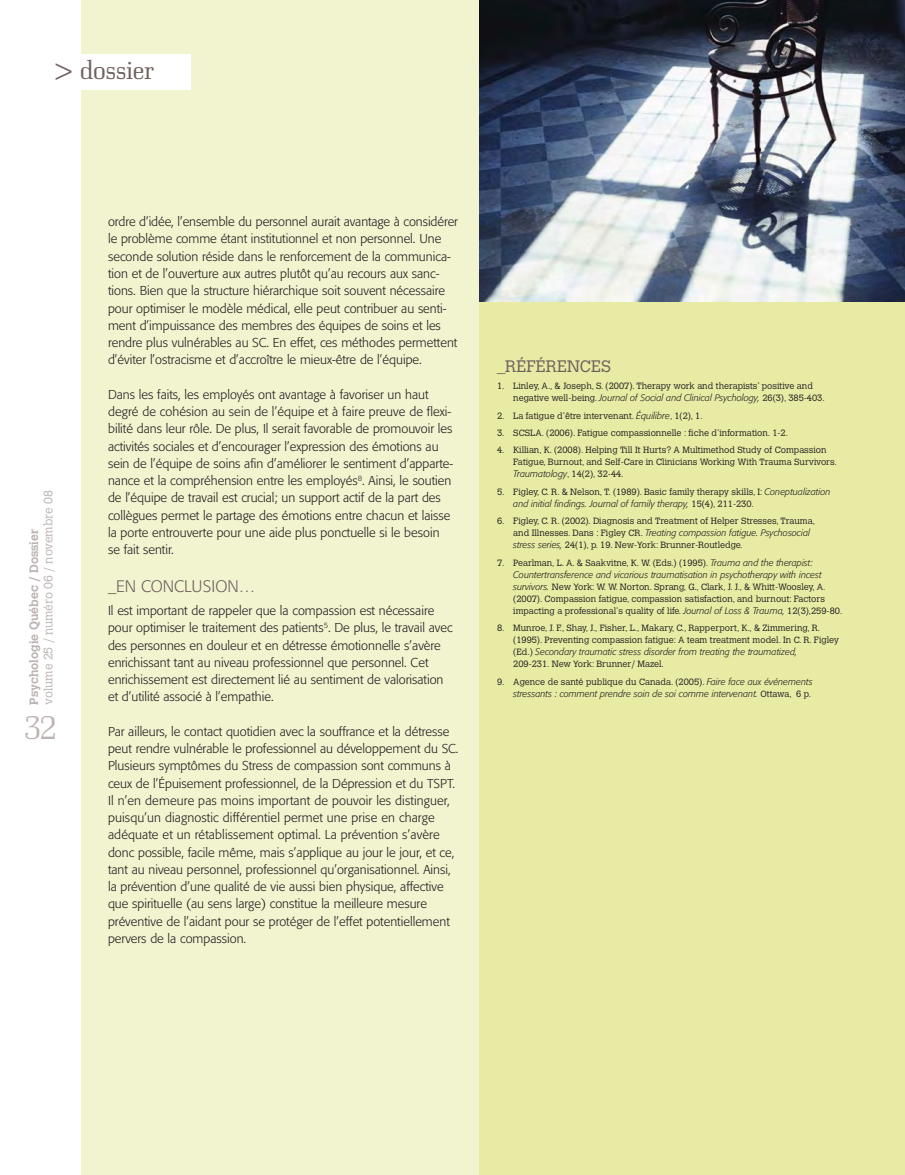
<style>
.page{position:relative;width:905px;height:1175px;background:#fff}
.page>*{position:absolute;margin:0;border:0;box-sizing:border-box;transform-origin:0 0}
.t1{font:33px "Bodonitown";color:#bbb3b1}
.t2{font:27px "Bodonitown";color:#6e605d}
.t3{font:300 16.5px "Formata";color:#6e605d}
.t4{font:300 16.5px "Calvert";color:#6e605d}
.t5{font:300 12.75px/17.2px "Formata";color:#231f20}
.t6{font:300 12px "Calvert";color:#bbb3b1}
.t7{font:700 12px "Calvert";color:#bbb3b1}
.t8{font:italic 300 9.3px "Formata";color:#231f20}
.t9{font:300 9px/12px "Calvert";color:#231f20}
.s1{font-family:"Calvert";font-style:normal;font-size:9px}
.s2{font-family:"Formata";font-style:italic;font-size:9.3px}
</style>
<div class="page">
<div style="left:81px;top:0;width:823px;height:1174px;background:#f2f4d0"></div>
<div style="left:479px;top:0;width:425px;height:1174px;background:#e8eba4"></div>
<div style="left:63px;top:54px;width:128px;height:36px;background:#fff"></div>
<img style="left:479px;top:0;width:425px;height:302px">
<h2 class="t2" style="left:55px;top:60px;width:101px">&gt; dossier</h2>
<p class="t6" style="left:44px;top:704px;width:216px;rotate:-90deg">volume 25 / numéro 06 / novembre 08</p>
<p class="t7" style="left:29px;top:704px;width:177px;rotate:-90deg">Psychologie Québec / Dossier</p>
<h1 class="t1" style="left:24px;top:715px;width:34px">32</h1>
<p class="t5" style="left:108px;top:214px;width:351px">ordre d’idée, l’ensemble du personnel aurait avantage à considérer le problème comme étant institutionnel et non personnel. Une seconde solution réside dans le renforcement de la communica&shy;tion et de l’ouverture aux autres plutôt qu’au recours aux sanc&shy;tions. Bien que la structure hiérarchique soit souvent nécessaire pour optimiser le modèle médical, elle peut contribuer au senti&shy;ment d’impuissance des membres des équipes de soins et les rendre plus vulnérables au SC. En effet, ces méthodes permettent d’éviter l’ostracisme et d’accroître le mieux-être de l’équipe.</p>
<p class="t5" style="left:108px;top:386px;width:347px">Dans les faits, les employés ont avantage à favoriser un haut degré de cohésion au sein de l’équipe et à faire preuve de flexi&shy;bilité dans leur rôle. De plus, Il serait favorable de promouvoir les activités sociales et d’encourager l’expression des émotions au sein de l’équipe de soins afin d’améliorer le sentiment d’apparte&shy;nance et la compréhension entre les employés<sup>8</sup>. Ainsi, le soutien de l’équipe de travail est crucial; un support actif de la part des collègues permet le partage des émotions entre chacun et laisse la porte entrouverte pour une aide plus ponctuelle si le besoin se fait sentir.</p>
<p class="t3" style="left:108px;top:579px;width:149px">_EN CONCLUSION…</p>
<p class="t5" style="left:108px;top:603px;width:346px">Il est important de rappeler que la compassion est nécessaire pour optimiser le traitement des patients<sup>5</sup>. De plus, le travail avec des personnes en douleur et en détresse émotionnelle s’avère enrichissant tant au niveau professionnel que personnel. Cet enrichissement est directement lié au sentiment de valorisation et d’utilité associé à l’empathie.</p>
<p class="t5" style="left:108px;top:723px;width:352px">Par ailleurs, le contact quotidien avec la souffrance et la détresse peut rendre vulnérable le professionnel au développement du SC.<br>Plusieurs symptômes du Stress de compassion sont communs à ceux de l’Épuisement professionnel, de la Dépression et du TSPT.<br>Il n’en demeure pas moins important de pouvoir les distinguer, puisqu’un diagnostic différentiel permet une prise en charge adéquate et un rétablissement optimal. La prévention s’avère donc possible, facile même, mais s’applique au jour le jour, et ce, tant au niveau personnel, professionnel qu’organisationnel. Ainsi, la prévention d’une qualité de vie aussi bien physique, affective que spirituelle (au sens large) constitue la meilleure mesure préventive de l’aidant pour se protéger de l’effet potentiellement pervers de la compassion.</p>
<p class="t4" style="left:497px;top:360px;width:115px">_RÉFÉRENCES</p>
<p class="t9" style="left:497px;top:381px;width:317px">1. Linley, A., &amp; Joseph, S. (2007). Therapy work and therapists’ positive and</p>
<p class="t8" style="left:513px;top:394px;width:313px"><span class="s1">negative well-being.</span> Journal of Social and Clinical Psychology, <span class="s1">26(3), 385-403.</span></p>
<p class="t9" style="left:497px;top:410px;width:207px">2. La fatigue d’être intervenant. <span class="s2">Équilibre</span>, 1(2), 1.</p>
<p class="t9" style="left:497px;top:427px;width:292px">3. SCSLA. (2006). Fatigue compassionnelle : fiche d’information. 1-2.</p>
<p class="t9" style="left:513px;top:445px;width:325px;text-indent:-16px">4. Killian, K. (2008). Helping Till It Hurts? A Multimethod Study of Compassion<br>Fatigue, Burnout, and Self-Care in Clinicians Working With Trauma Survivors.<br><span class="s2">Traumatology</span>, 14(2), 32-44.</p>
<p class="t9" style="left:497px;top:486px;width:335px">5. Figley, C. R. &amp; Nelson, T. (1989). Basic family therapy skills, I: <span class="s2">Coneptualization</span></p>
<p class="t8" style="left:513px;top:499px;width:242px">and initial findings. Journal of family therapy, <span class="s1">15(4), 211-230.</span></p>
<p class="t9" style="left:497px;top:516px;width:319px">6. Figley, C. R. (2002). Diagnosis and Treatment of Helper Stresses, Trauma,</p>
<p class="t8" style="left:513px;top:529px;width:298px"><span class="s1">and Illnesses. Dans : Figley CR.</span> Treating compassion fatigue. Psychosocial</p>
<p class="t9" style="left:513px;top:540px;width:231px"><span class="s2">stress series,</span> 24(1), p. 19. New-York: Brunner-Routledge.</p>
<p class="t9" style="left:497px;top:557px;width:317px">7. Pearlman, L. A. &amp; Saakvitne, K. W. (Eds.) (1995). <span class="s2">Trauma and the therapist:</span></p>
<p class="t8" style="left:513px;top:570px;width:310px">Countertransference and vicarious traumatisation in psychotherapy with incest</p>
<p class="t9" style="left:513px;top:581px;width:330px"><span class="s2">survivors.</span> New York: W. W. Norton. Sprang, G., Clark, J. J., &amp; Whitt-Woosley, A. (2007). Compassion fatigue, compassion satisfaction, and burnout: Factors impacting a professional's quality of life. <span class="s2">Journal of Loss &amp; Trauma,</span> 12(3),259-80.</p>
<p class="t9" style="left:513px;top:622px;width:327px;text-indent:-16px">8. Munroe, J. F., Shay, J., Fisher, L., Makary, C., Rapperport, K., &amp; Zimmering, R. (1995). Preventing compassion fatigue: A team treatment model. In C. R. Figley</p>
<p class="t8" style="left:513px;top:648px;width:285px"><span class="s1">(Ed.)</span> Secondary traumatic stress disorder from treating the traumatized,</p>
<p class="t9" style="left:513px;top:658px;width:152px">209-231. New York: Brunner/ Mazel.</p>
<p class="t9" style="left:497px;top:676px;width:317px">9. Agence de santé publique du Canada. (2005). <span class="s2">Faire face aux événements</span></p>
<p class="t8" style="left:513px;top:689px;width:299px">stressants : comment prendre soin de soi comme intervenant. <span class="s1">Ottawa, 6 p.</span></p>
</div>
